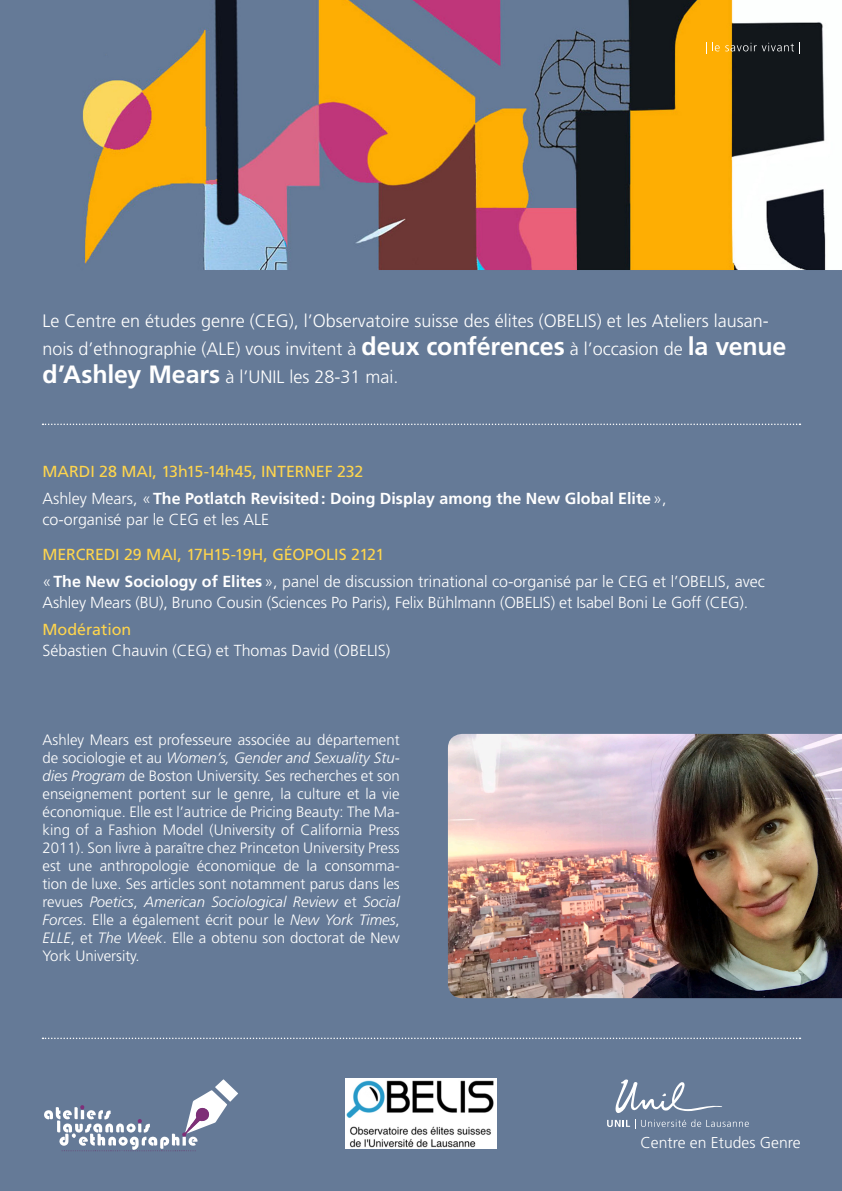
<style>
.page{position:relative;width:842px;height:1191px;background:#fff}
.page>*{position:absolute;margin:0;border:0;box-sizing:border-box;transform-origin:0 0}
.t1{font:300 18px/28px "Frutiger LT Std";color:#fff}
.t2{font:300 16px/27px "Frutiger LT Std";color:#fff}
.t3{font:700 16px/27px "Frutiger LT Std";color:#fff}
.t4{font:16px "Frutiger LT Std";color:#fed54d}
.t5{font:300 15.7px "Frutiger LT Std";color:#fff}
.t6{font:300 15px/18px "Frutiger LT Std";color:#fff;text-align:justify}
.s1{font-weight:700;font-size:25px}
.s2{font-weight:400;color:#fed54d}
.s3{font-weight:300}
.s4{font-weight:700}
.s5{font-style:italic}
</style>
<div class="page">
<img style="left:0;top:0;width:842px;height:1191px">
<img style="left:448px;top:734px;width:394px;height:264px">
<img style="left:345px;top:1079px;width:152px;height:69px">
<svg style="left:44px;top:1079px;width:194px;height:72px;background:#8291a9"></svg>
<svg style="left:607px;top:1079px;width:142px;height:50px;background:#7789a3"></svg>
<svg style="left:706px;top:43px;width:94px;height:11px"></svg>
<svg style="left:43px;top:423px;width:757px;height:2px;background:#8c9bb1"></svg>
<svg style="left:43px;top:1037px;width:757px;height:2px;background:#8b9bb1"></svg>
<p class="t1" style="left:43px;top:307px;width:745px">Le Centre en études genre (CEG), l’Observatoire suisse des élites (OBELIS) et les Ateliers lausan&shy;nois d’ethnographie (ALE) vous invitent à <span class="s1">deux conférences</span> à l’occasion de <span class="s1">la venue d’Ashley Mears</span> à l’UNIL les 28-31 mai.</p>
<p class="t3" style="left:43px;top:458px;width:625px"><span class="s2">MARDI 28 MAI, 13h15-14h45, INTERNEF 232<br></span><span class="s3">Ashley Mears, «</span>The Potlatch Revisited: Doing Display among the New Global Elite<span class="s3">»,</span></p>
<p class="t2" style="left:43px;top:506px;width:228px">co-organisé par le CEG et les ALE</p>
<p class="t2" style="left:43px;top:541px;width:724px"><span class="s2">MERCREDI 29 MAI, 17H15-19H, GÉOPOLIS 2121<br></span>«<span class="s4">The New Sociology of Elites</span>», panel de discussion trinational co-organisé par le CEG et l’OBELIS, avec</p>
<p class="t2" style="left:43px;top:589px;width:707px">Ashley Mears (BU), Bruno Cousin (Sciences Po Paris), Felix Bühlmann (OBELIS) et Isabel Boni Le Goff (CEG).</p>
<p class="t4" style="left:43px;top:620px;width:90px">Modération</p>
<p class="t2" style="left:43px;top:637px;width:349px">Sébastien Chauvin (CEG) et Thomas David (OBELIS)</p>
<p class="t6" style="left:43px;top:731px;width:359px">Ashley Mears est professeure associée au département de sociologie et au <span class="s5">Women’s, Gender and Sexuality Stu&shy;dies Program</span> de Boston University. Ses recherches et son enseignement portent sur le genre, la culture et la vie économique. Elle est l’autrice de Pricing Beauty: The Ma&shy;king of a Fashion Model (University of California Press 2011). Son livre à paraître chez Princeton University Press est une anthropologie économique de la consomma&shy;tion de luxe. Ses articles sont notamment parus dans les revues <span class="s5">Poetics</span>, <span class="s5">American Sociological Review</span> et <span class="s5">Social Forces</span>. Elle a également écrit pour le <span class="s5">New York Times</span>, <span class="s5">ELLE</span>, et <span class="s5">The Week</span>. Elle a obtenu son doctorat de New York University.</p>
<p class="t5" style="left:640px;top:1133px;width:162px">Centre en Etudes Genre</p>
</div>
